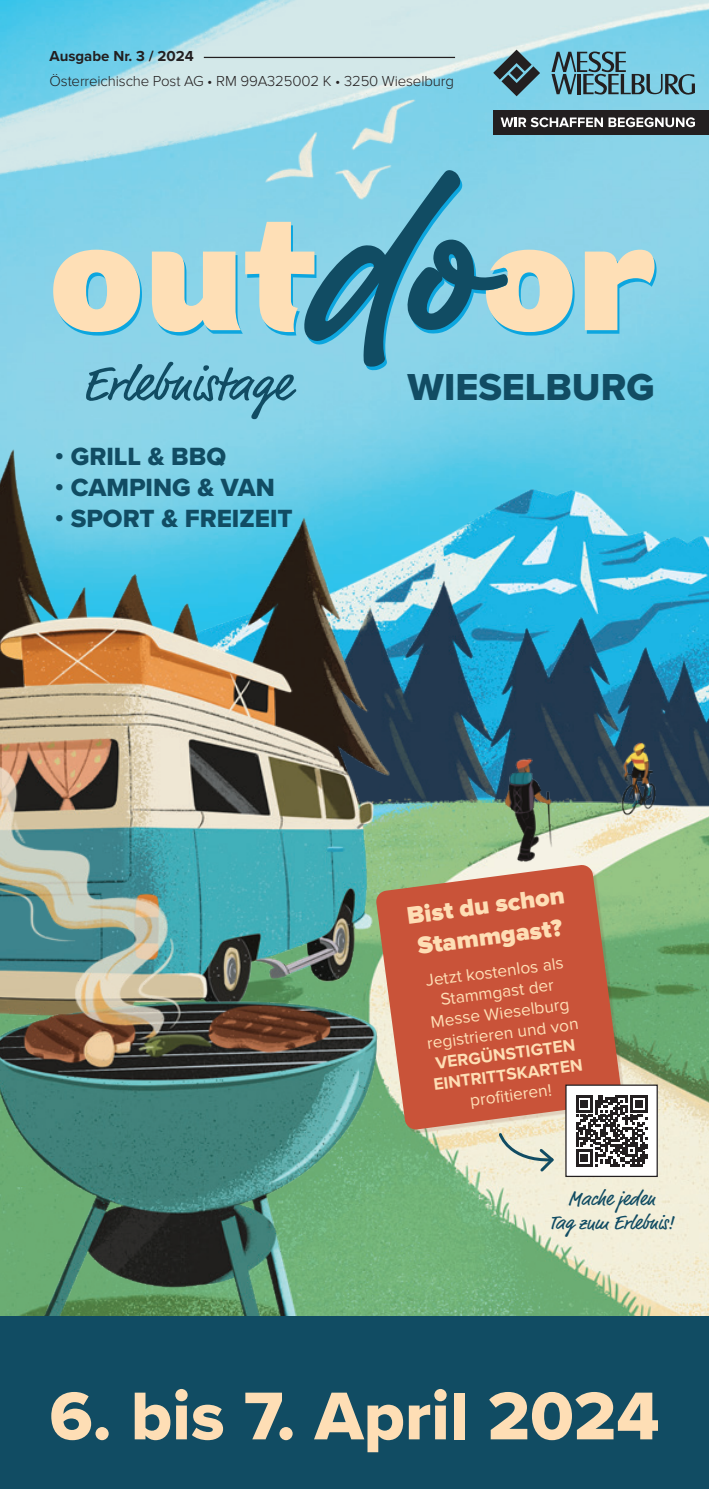
<style>
.page{position:relative;width:709px;height:1489px;background:#fff}
.page>*{position:absolute;margin:0;border:0;box-sizing:border-box;transform-origin:0 0}
.t1{font:70px "Proxima Nova Extrabld";color:#fedeb5}
.t2{font:39px "Proxima Nova Extrabld";color:#114c63}
.t3{font:25.75px "Proxima Nova Extrabld";color:#114c63}
.t4{font:900 25px/31.5px "Proxima Nova";color:#fedeb5}
.t5{font:20px "Market OT";color:#114c63}
.t6{font:17.25px "Proxima Nova";color:#fedeb5}
.t7{font:700 17.25px "Proxima Nova";color:#fedeb5}
.t8{font:300 15px "Proxima Nova";letter-spacing:-.01em;color:#231f20}
.t9{font:700 15px "Proxima Nova";color:#231f20}
</style>
<div class="page">
<img style="left:0;top:252px;width:709px;height:117px">
<img style="left:0;top:369px;width:709px;height:318px">
<img style="left:0;top:429px;width:609px;height:258px">
<img style="left:0;top:0;width:709px;height:252px">
<img style="left:419px;top:687px;width:290px;height:629px">
<img style="left:0;top:539px;width:419px;height:170px">
<img style="left:0;top:709px;width:445px;height:607px">
<img style="left:403px;top:688px;width:260px;height:174px">
<svg style="left:375px;top:864px;width:247px;height:266px;fill:#c95339"></svg>
<div style="left:566px;top:1085px;width:91px;height:91px;background:#fff"></div>
<svg style="left:576px;top:1095px;width:71px;height:71px"></svg>
<div style="left:565px;top:1084px;width:93px;height:92px;border:1px solid #231f20"></div>
<svg style="left:497px;top:1131px;width:59px;height:43px"></svg>
<div style="left:493px;top:110px;width:216px;height:24px;background:#231f20"></div>
<svg style="left:493px;top:50px;width:47px;height:46px"></svg>
<svg style="left:551px;top:51px;width:144px;height:47px"></svg>
<svg style="left:500px;top:117px;width:195px;height:10px"></svg>
<div style="left:0;top:1316px;width:709px;height:172px;background:#114c63"></div>
<hr style="left:204px;top:57px;width:251px;height:1px;background:#231f20">
<p class="t9" style="left:50px;top:45px;width:146px">Ausgabe Nr. 3 / 2024</p>
<p class="t8" style="left:50px;top:72px;width:406px">Österreichische Post AG • RM 99A325002 K • 3250 Wieselburg</p>
<p class="t3" style="left:55px;top:437px;width:173px">• GRILL &amp; BBQ</p>
<p class="t3" style="left:55px;top:468px;width:221px">• CAMPING &amp; VAN</p>
<p class="t3" style="left:55px;top:499px;width:239px">• SPORT &amp; FREIZEIT</p>
<p class="t2" style="left:407px;top:358px;width:248px">WIESELBURG</p>
<p class="t4" style="left:405px;top:901px;width:160px;rotate:-8deg">Bist du schon<br>Stammgast?</p>
<p class="t6" style="left:424px;top:967px;width:140px;rotate:-7deg">Jetzt kostenlos als</p>
<p class="t6" style="left:439px;top:986px;width:115px;rotate:-7deg">Stammgast der</p>
<p class="t6" style="left:429px;top:1008px;width:141px;rotate:-7deg">Messe Wieselburg</p>
<p class="t6" style="left:425px;top:1029px;width:154px;rotate:-7deg">registrieren und von</p>
<p class="t7" style="left:434px;top:1049px;width:142px;rotate:-7deg">VERGÜNSTIGTEN</p>
<p class="t7" style="left:432px;top:1070px;width:152px;rotate:-7deg">EINTRITTSKARTEN</p>
<p class="t6" style="left:468px;top:1087px;width:83px;rotate:-7deg">profi tieren!</p>
<p class="t5" style="left:568px;top:1186px;width:89px">Mache jeden</p>
<p class="t5" style="left:549px;top:1210px;width:126px">Tag zum Erlebnis!</p>
<p class="t1" style="left:49px;top:1363px;width:611px">6. bis 7. April 2024</p>
</div>
